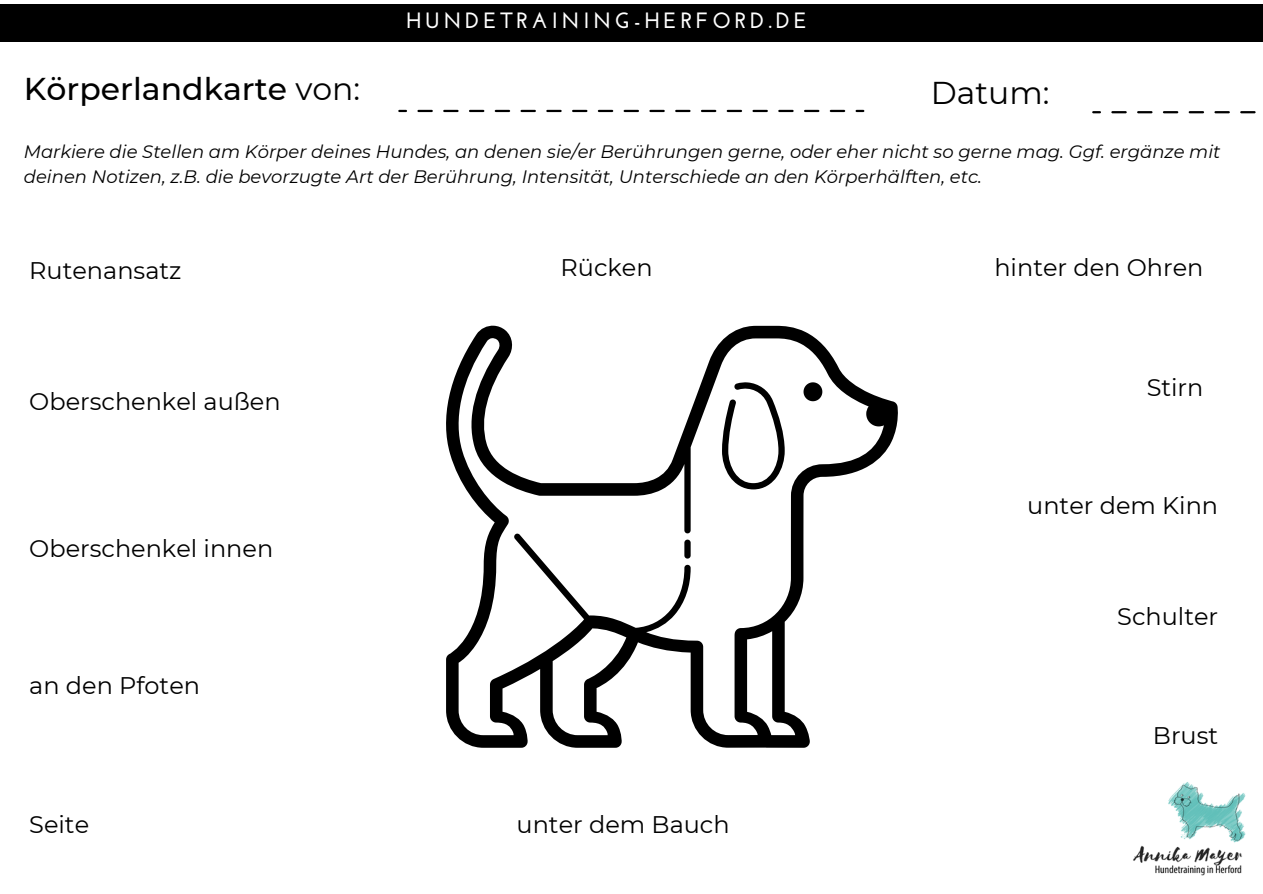
<style>
.page{position:relative;width:1263px;height:894px;background:#fff}
.page>*{position:absolute;margin:0;border:0;box-sizing:border-box;transform-origin:0 0}
.t1{font:500 31.5px "Montserrat";color:#000}
.t2{font:31.5px "Montserrat";color:#000}
.t3{font:24px "Montserrat";color:#000}
.t4{font:700 22.05px "Josefin Sans";letter-spacing:.17em;color:#fff}
.t5{font:italic 18px/24.8px "Montserrat";color:#000}
.s1{font-weight:400}
</style>
<div class="page">
<div style="left:0;top:5px;width:1263px;height:37px;background:#000"></div>
<img style="left:1133px;top:782px;width:113px;height:94px">
<svg style="left:446px;top:325px;width:452px;height:422px"></svg>
<svg style="left:398px;top:110px;width:9px;height:2px"></svg>
<svg style="left:417px;top:110px;width:16px;height:2px"></svg>
<svg style="left:443px;top:110px;width:16px;height:2px"></svg>
<svg style="left:469px;top:110px;width:15px;height:2px"></svg>
<svg style="left:495px;top:110px;width:15px;height:2px"></svg>
<svg style="left:520px;top:110px;width:16px;height:2px"></svg>
<svg style="left:546px;top:110px;width:16px;height:2px"></svg>
<svg style="left:572px;top:110px;width:15px;height:2px"></svg>
<svg style="left:598px;top:110px;width:15px;height:2px"></svg>
<svg style="left:624px;top:110px;width:15px;height:2px"></svg>
<svg style="left:649px;top:110px;width:16px;height:2px"></svg>
<svg style="left:675px;top:110px;width:15px;height:2px"></svg>
<svg style="left:701px;top:110px;width:15px;height:2px"></svg>
<svg style="left:727px;top:110px;width:15px;height:2px"></svg>
<svg style="left:752px;top:110px;width:16px;height:2px"></svg>
<svg style="left:778px;top:110px;width:16px;height:2px"></svg>
<svg style="left:804px;top:110px;width:15px;height:2px"></svg>
<svg style="left:830px;top:110px;width:15px;height:2px"></svg>
<svg style="left:855px;top:110px;width:9px;height:2px"></svg>
<svg style="left:1092px;top:111px;width:9px;height:2px"></svg>
<svg style="left:1111px;top:111px;width:16px;height:2px"></svg>
<svg style="left:1137px;top:111px;width:15px;height:2px"></svg>
<svg style="left:1163px;top:111px;width:15px;height:2px"></svg>
<svg style="left:1189px;top:111px;width:15px;height:2px"></svg>
<svg style="left:1214px;top:111px;width:16px;height:2px"></svg>
<svg style="left:1240px;top:111px;width:16px;height:2px"></svg>
<p class="t1" style="left:24px;top:69px;width:338px">Körperlandkarte <span class="s1">von:</span></p>
<p class="t4" style="left:406px;top:12px;width:403px">HUNDETRAINING-HERFORD.DE</p>
<p class="t2" style="left:931px;top:74px;width:120px">Datum:</p>
<p class="t5" style="left:24px;top:139px;width:1198px">Markiere die Stellen am Körper deines Hundes, an denen sie/er Berührungen gerne, oder eher nicht so gerne mag. Ggf. ergänze mit deinen Notizen, z.B. die bevorzugte Art der Berührung, Intensität, Unterschiede an den Körperhälften, etc.</p>
<p class="t3" style="left:29px;top:255px;width:154px">Rutenansatz</p>
<p class="t3" style="left:561px;top:253px;width:94px">Rücken</p>
<p class="t3" style="left:29px;top:386px;width:253px">Oberschenkel außen</p>
<p class="t3" style="left:29px;top:534px;width:245px">Oberschenkel innen</p>
<p class="t3" style="left:29px;top:670px;width:172px">an den Pfoten</p>
<p class="t3" style="left:29px;top:809px;width:61px">Seite</p>
<p class="t3" style="left:517px;top:809px;width:215px">unter dem Bauch</p>
<p class="t3" style="left:994px;top:253px;width:211px">hinter den Ohren</p>
<p class="t3" style="left:1147px;top:373px;width:58px">Stirn</p>
<p class="t3" style="left:1027px;top:490px;width:192px">unter dem Kinn</p>
<p class="t3" style="left:1117px;top:602px;width:102px">Schulter</p>
<p class="t3" style="left:1153px;top:720px;width:67px">Brust</p>
</div>
